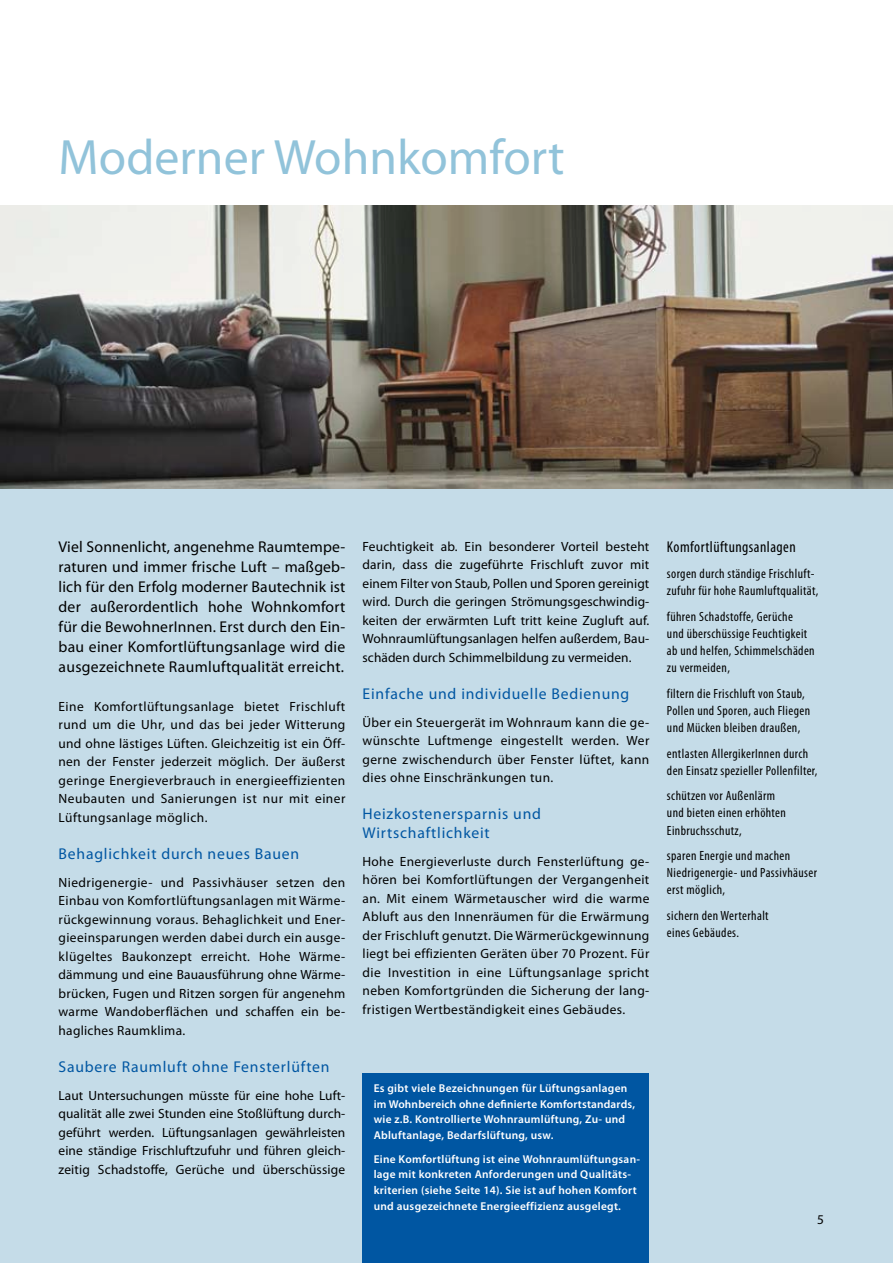
<style>
.page{position:relative;width:893px;height:1263px;background:#fff}
.page>*{position:absolute;margin:0;border:0;box-sizing:border-box;transform-origin:0 0}
.t1{font:49.8px "Myriad Pro";color:#91c3da}
.t2{font:15.6px/20px "Myriad Pro";letter-spacing:.02em;color:#000;text-align:justify}
.t3{font:15.6px/18.6px "Myriad Pro";letter-spacing:.05em;color:#0056a2}
.t4{font:condensed 15.6px "Myriad Pro";letter-spacing:.03em;color:#000}
.t5{font:13.35px/18.6px "Myriad Pro";letter-spacing:.02em;color:#000;text-align:justify}
.t6{font:condensed 13.35px/17.1px "Myriad Pro";letter-spacing:.03em;color:#000}
.t7{font:600 11.4px/15.6px "Myriad Pro";letter-spacing:.025em;color:#fff}
</style>
<div class="page">
<div style="left:0;top:483px;width:893px;height:780px;background:#c5dce8"></div>
<div style="left:363px;top:1073px;width:286px;height:190px;background:#0056a2"></div>
<img style="left:0;top:205px;width:893px;height:283px">
<h1 class="t1" style="left:59px;top:127px;width:508px">Moderner Wohnkomfort</h1>
<p class="t2" style="left:59px;top:537px;width:288px">Viel Sonnenlicht, angenehme Raumtempe&shy;raturen und immer frische Luft – maßgeb&shy;lich für den Erfolg moderner Bautechnik ist der außerordentlich hohe Wohnkomfort für die BewohnerInnen. Erst durch den Ein&shy;bau einer Komfortlüftungsanlage wird die ausgezeichnete Raumluftqualität erreicht.</p>
<p class="t5" style="left:59px;top:696px;width:288px">Eine Komfortlüftungsanlage bietet Frischluft rund um die Uhr, und das bei jeder Witterung und ohne lästiges Lüften. Gleichzeitig ist ein Öff&shy;nen der Fenster jederzeit möglich. Der äußerst geringe Energieverbrauch in energieeffizienten Neubauten und Sanierungen ist nur mit einer Lüftungsanlage möglich.</p>
<p class="t3" style="left:59px;top:844px;width:242px">Behaglichkeit durch neues Bauen</p>
<p class="t5" style="left:59px;top:872px;width:288px">Niedrigenergie- und Passivhäuser setzen den Einbau von Komfortlüftungsanlagen mit Wärme&shy;rückgewinnung voraus. Behaglichkeit und Ener&shy;gieeinsparungen werden dabei durch ein ausge&shy;klügeltes Baukonzept erreicht. Hohe Wärme&shy;dämmung und eine Bauausführung ohne Wärme&shy;brücken, Fugen und Ritzen sorgen für angenehm warme Wandoberflächen und schaffen ein be&shy;hagliches Raumklima.</p>
<p class="t3" style="left:59px;top:1057px;width:272px">Saubere Raumluft ohne Fensterlüften</p>
<p class="t5" style="left:59px;top:1086px;width:288px">Laut Untersuchungen müsste für eine hohe Luft&shy;qualität alle zwei Stunden eine Stoßlüftung durch&shy;geführt werden. Lüftungsanlagen gewährleisten eine ständige Frischluftzufuhr und führen gleich&shy;zeitig Schadstoffe, Gerüche und überschüssige</p>
<p class="t5" style="left:363px;top:537px;width:288px">Feuchtigkeit ab. Ein besonderer Vorteil besteht darin, dass die zugeführte Frischluft zuvor mit einem Filter von Staub, Pollen und Sporen gereinigt wird. Durch die geringen Strömungsgeschwindig&shy;keiten der erwärmten Luft tritt keine Zugluft auf.<br>Wohnraumlüftungsanlagen helfen außerdem, Bau&shy;schäden durch Schimmelbildung zu vermeiden.</p>
<p class="t3" style="left:363px;top:684px;width:268px">Einfache und individuelle Bedienung</p>
<p class="t5" style="left:363px;top:713px;width:288px">Über ein Steuergerät im Wohnraum kann die ge&shy;wünschte Luftmenge eingestellt werden. Wer gerne zwischendurch über Fenster lüftet, kann dies ohne Einschränkungen tun.</p>
<p class="t3" style="left:363px;top:804px;width:180px">Heizkostenersparnis und<br>Wirtschaftlichkeit</p>
<p class="t5" style="left:363px;top:852px;width:288px">Hohe Energieverluste durch Fensterlüftung ge&shy;hören bei Komfortlüftungen der Vergangenheit an. Mit einem Wärmetauscher wird die warme Abluft aus den Innenräumen für die Erwärmung der Frischluft genutzt. Die Wärmerückgewinnung liegt bei effizienten Geräten über 70 Prozent. Für die Investition in eine Lüftungsanlage spricht neben Komfortgründen die Sicherung der lang&shy;fristigen Wertbeständigkeit eines Gebäudes.</p>
<p class="t7" style="left:374px;top:1080px;width:263px">Es gibt viele Bezeichnungen für Lüftungsanlagen im Wohnbereich ohne definierte Komfortstandards, wie z.B. Kontrollierte Wohnraumlüftung, Zu- und Abluftanlage, Bedarfslüftung, usw.</p>
<p class="t7" style="left:374px;top:1150px;width:268px">Eine Komfortlüftung ist eine Wohnraumlüftungsan&shy;lage mit konkreten Anforderungen und Qualitäts&shy;kriterien (siehe Seite 14). Sie ist auf hohen Komfort und ausgezeichnete Energieeffizienz ausgelegt.</p>
<p class="t4" style="left:667px;top:538px;width:130px">Komfortlüftungsanlagen</p>
<p class="t6" style="left:667px;top:565px;width:153px">sorgen durch ständige Frischluft&shy;zufuhr für hohe Raumluftqualität,</p>
<p class="t6" style="left:667px;top:608px;width:149px">führen Schadstoffe, Gerüche<br>und überschüssige Feuchtigkeit ab und helfen, Schimmelschäden zu vermeiden,</p>
<p class="t6" style="left:667px;top:685px;width:145px">filtern die Frischluft von Staub,<br>Pollen und Sporen, auch Fliegen und Mücken bleiben draußen,</p>
<p class="t6" style="left:667px;top:744px;width:152px">entlasten AllergikerInnen durch den Einsatz spezieller Pollenfilter,</p>
<p class="t6" style="left:667px;top:787px;width:121px">schützen vor Außenlärm und bieten einen erhöhten<br>Einbruchsschutz,</p>
<p class="t6" style="left:667px;top:847px;width:152px">sparen Energie und machen<br>Niedrigenergie- und Passivhäuser erst möglich,</p>
<p class="t6" style="left:667px;top:907px;width:103px">sichern den Werterhalt eines Gebäudes.</p>
<p class="t5" style="left:817px;top:1210px;width:8px">5</p>
</div>
